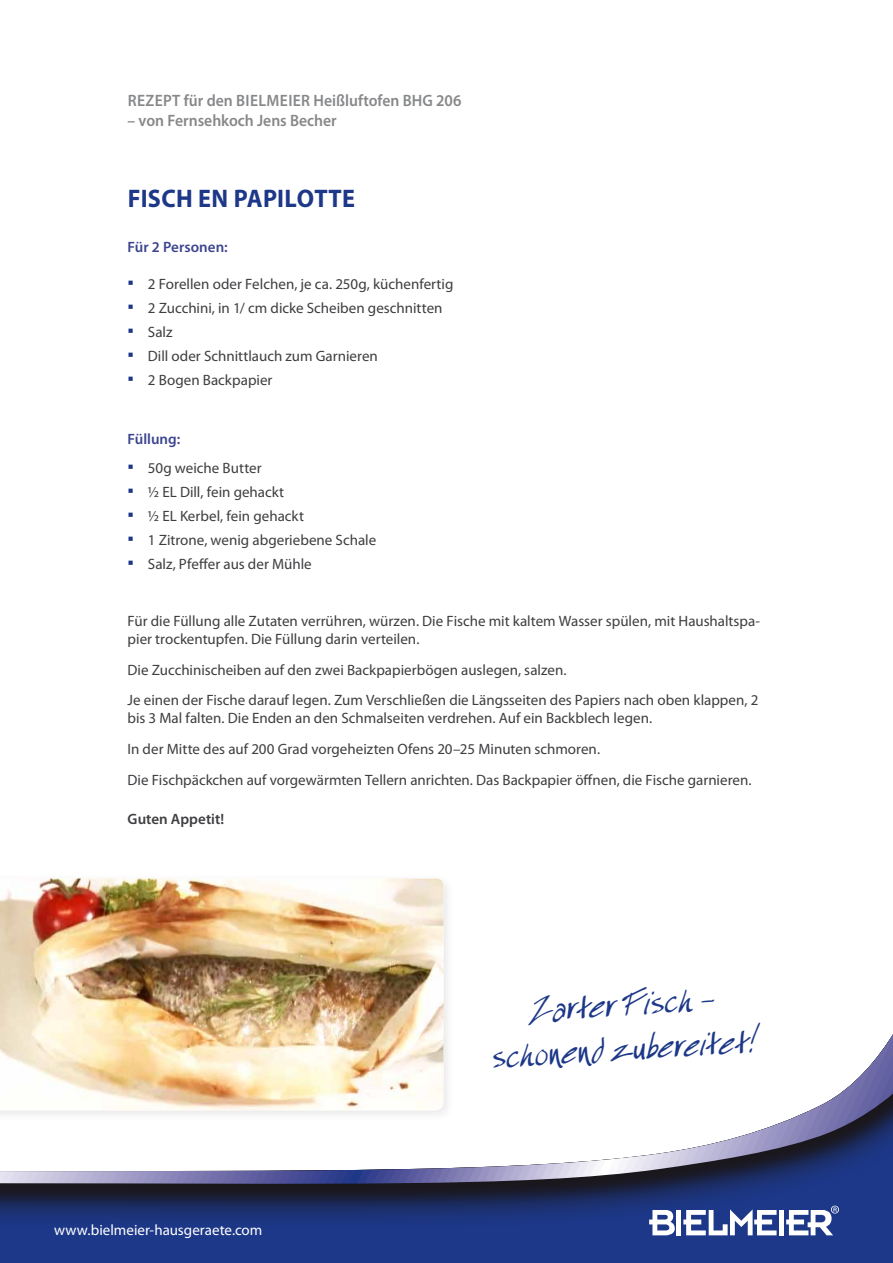
<style>
.page{position:relative;width:893px;height:1263px;background:#fff}
.page>*{position:absolute;margin:0;border:0;box-sizing:border-box;transform-origin:0 0}
.t1{font:43.8px/44.5px "Especial Kay";color:#1d3888;text-align:center}
.t2{font:700 25.5px "Myriad Pro";letter-spacing:.01em;color:#1d3888;scale:.95 1}
.t3{font:600 16.5px "Myriad Pro";color:#87888a;scale:.95 1}
.t4{font:15px/30.8px "Myriad Pro";color:#3e3d40}
.t5{font:15px "Myriad Pro";color:#fff}
.t6{font:600 15px "Myriad Pro";color:#3c4590}
.t7{font:600 15px "Myriad Pro";letter-spacing:.005em;color:#3e3d40}
.s1{color:#1d3888}
</style>
<div class="page">
<div style="left:0;top:1229px;width:893px;height:34px;background:#1d3888"></div>
<svg style="left:0;top:1206px;width:893px;height:23px;fill:#1c3581"></svg>
<svg style="left:0;top:1188px;width:893px;height:18px"></svg>
<svg style="left:0;top:1034px;width:893px;height:154px"></svg>
<svg style="left:0;top:1170px;width:1px;height:13px"></svg>
<svg style="left:649px;top:1210px;width:26px;height:25px"></svg>
<div style="left:676px;top:1210px;width:5px;height:25px;background:#fff"></div>
<svg style="left:683px;top:1209px;width:94px;height:26px"></svg>
<div style="left:779px;top:1210px;width:5px;height:25px;background:#fff"></div>
<svg style="left:786px;top:1205px;width:53px;height:30px"></svg>
<div style="left:0;top:872px;width:456px;height:250px;background:#fafafa"></div>
<img style="left:0;top:878px;width:443px;height:232px">
<p class="t3" style="left:128px;top:90px;width:353px">Rezept für den bielmeier Heißluftofen BHG 206</p>
<p class="t3" style="left:128px;top:110px;width:222px">– von Fernsehkoch Jens Becher</p>
<h2 class="t2" style="left:128px;top:182px;width:241px">FISCH EN PAPILOTTE</h2>
<p class="t6" style="left:128px;top:237px;width:102px">Für 2 Personen:</p>
<p class="t4" style="left:128px;top:268px;width:327px"><span class="s1">▪</span> 2 Forellen oder Felchen, je ca. 250g, küchenfertig</p>
<p class="t4" style="left:128px;top:292px;width:316px"><span class="s1">▪</span> 2 Zucchini, in 1/ cm dicke Scheiben geschnitten</p>
<p class="t4" style="left:128px;top:316px;width:46px"><span class="s1">▪</span> Salz</p>
<p class="t4" style="left:128px;top:340px;width:252px"><span class="s1">▪</span> Dill oder Schnittlauch zum Garnieren</p>
<p class="t4" style="left:128px;top:364px;width:146px"><span class="s1">▪</span> 2 Bogen Backpapier</p>
<p class="t6" style="left:128px;top:430px;width:54px">Füllung:</p>
<p class="t4" style="left:128px;top:452px;width:136px"><span class="s1">▪</span> 50g weiche Butter</p>
<p class="t4" style="left:128px;top:476px;width:158px"><span class="s1">▪</span> ½ EL Dill, fein gehackt</p>
<p class="t4" style="left:128px;top:500px;width:178px"><span class="s1">▪</span> ½ EL Kerbel, fein gehackt</p>
<p class="t4" style="left:128px;top:524px;width:250px"><span class="s1">▪</span> 1 Zitrone, wenig abgeriebene Schale</p>
<p class="t4" style="left:128px;top:548px;width:186px"><span class="s1">▪</span> Salz, Pfeffer aus der Mühle</p>
<p class="t4" style="left:128px;top:612px;width:634px;line-height:18px">Für die Füllung alle Zutaten verrühren, würzen. Die Fische mit kaltem Wasser spülen, mit Haushaltspa&shy;pier trockentupfen. Die Füllung darin verteilen.</p>
<p class="t4" style="left:128px;top:654px;width:632px">Die Zucchinischeiben auf den zwei Backpapierbögen auslegen, salzen.<br>Je einen der Fische darauf legen. Zum Verschließen die Längsseiten des Papiers nach oben klappen, 2</p>
<p class="t4" style="left:128px;top:703px;width:625px">bis 3 Mal falten. Die Enden an den Schmalseiten verdrehen. Auf ein Backblech legen.<br>In der Mitte des auf 200 Grad vorgeheizten Ofens 20–25 Minuten schmoren.<br>Die Fischpäckchen auf vorgewärmten Tellern anrichten. Das Backpapier öffnen, die Fische garnieren.</p>
<p class="t7" style="left:128px;top:810px;width:98px">Guten Appetit!</p>
<p class="t5" style="left:54px;top:1221px;width:210px">www.bielmeier-hausgeraete.com</p>
<h1 class="t1" style="left:488px;top:997px;width:270px;rotate:-4deg">Zarter Fisch - schonend zubereitet!</h1>
</div>
